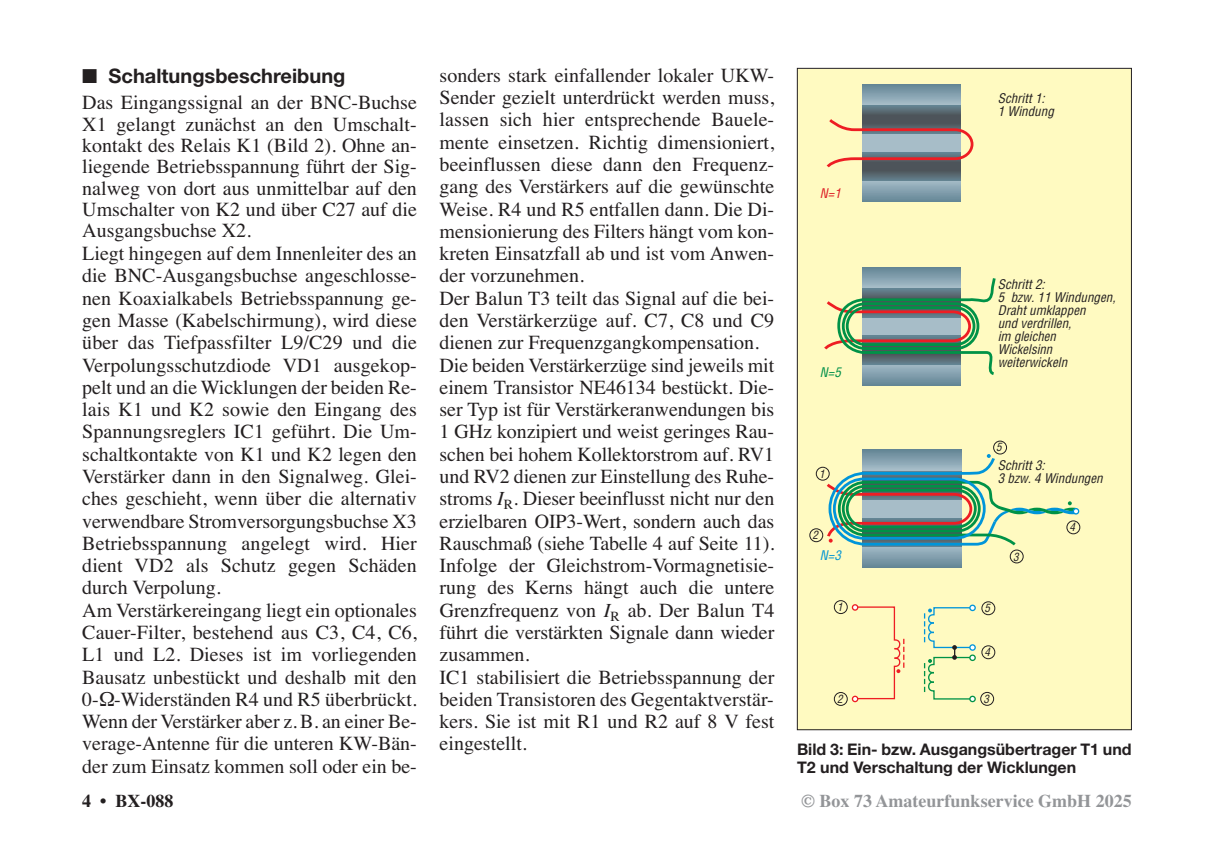
<style>
.page{position:relative;width:1214px;height:862px;background:#fff}
.page>*{position:absolute;margin:0;border:0;box-sizing:border-box;transform-origin:0 0}
.t1{font:20px/22.2px "Times";color:#231f20}
.t2{font:700 20px "Helvetica Neue";color:#231f20}
.t3{font:700 18px "Times";color:#939598}
.t4{font:700 18px "Times";color:#231f20}
.t5{font:700 16px/18px "Helvetica Neue";color:#231f20}
.t6{font:italic condensed 13px/13px "Helvetica";color:#231f20}
.t7{font:italic condensed 13px "Helvetica";color:#00904a}
.t8{font:italic condensed 13px "Helvetica";color:#dd1d25}
.t9{font:italic condensed 13px "Helvetica";color:#0095d4}
.t10{font:italic condensed 11.2px "Helvetica";color:#231f20}
.s1{font-style:italic}
</style>
<div class="page">
<div style="left:797px;top:69px;width:333px;height:660px;background:#fffac1"></div>
<div style="left:862px;top:267px;width:98px;height:118px;background:linear-gradient(to right,#7292a1,#7292a1)"></div>
<svg style="left:862px;top:84px;width:98px;height:118px;background:#83a0ae"></svg>
<svg style="left:862px;top:105px;width:98px;height:12px"></svg>
<svg style="left:862px;top:169px;width:98px;height:12px"></svg>
<svg style="left:862px;top:450px;width:99px;height:117px;background:#7e9caa"></svg>
<svg style="left:826px;top:117px;width:148px;height:52px"></svg>
<svg style="left:824px;top:276px;width:172px;height:101px"></svg>
<div style="left:851px;top:604px;width:7px;height:7px;border:1px solid #ee1d23;border-radius:50%"></div>
<svg style="left:852px;top:605px;width:52px;height:96px"></svg>
<div style="left:851px;top:695px;width:7px;height:7px;border:1px solid #ee1d23;border-radius:50%"></div>
<div style="left:969px;top:695px;width:6px;height:7px;border:1px solid #009247;border-radius:50%"></div>
<svg style="left:923px;top:605px;width:52px;height:96px"></svg>
<div style="left:969px;top:604px;width:6px;height:7px;border:1px solid #0095d9;border-radius:50%"></div>
<svg style="left:824px;top:454px;width:254px;height:93px"></svg>
<div style="left:1072px;top:508px;width:7px;height:6px;border:1px solid #0095d9;border-radius:50%"></div>
<div style="left:981px;top:645px;width:14px;height:14px;border:1px solid #231f20;border-radius:50%"></div>
<div style="left:1066px;top:520px;width:14px;height:14px;border:1px solid #231f20;border-radius:50%"></div>
<div style="left:981px;top:601px;width:14px;height:14px;border:1px solid #231f20;border-radius:50%"></div>
<div style="left:993px;top:441px;width:13px;height:13px;border:1px solid #231f20;border-radius:50%"></div>
<div style="left:980px;top:692px;width:13px;height:13px;border:1px solid #231f20;border-radius:50%"></div>
<div style="left:1009px;top:550px;width:14px;height:13px;border:1px solid #231f20;border-radius:50%"></div>
<div style="left:833px;top:600px;width:14px;height:14px;border:1px solid #231f20;border-radius:50%"></div>
<div style="left:815px;top:467px;width:14px;height:13px;border:1px solid #231f20;border-radius:50%"></div>
<div style="left:833px;top:692px;width:14px;height:14px;border:1px solid #231f20;border-radius:50%"></div>
<div style="left:809px;top:528px;width:14px;height:14px;border:1px solid #231f20;border-radius:50%"></div>
<p class="t2" style="left:82px;top:69px;width:265px">■ Schaltungsbeschreibung</p>
<p class="t1" style="left:82px;top:91px;width:336px">Das Eingangssignal an der BNC-Buchse X1 gelangt zunächst an den Umschalt&shy;kontakt des Relais K1 (Bild 2). Ohne an&shy;liegende Betriebsspannung führt der Sig&shy;nalweg von dort aus unmittelbar auf den Umschalter von K2 und über C27 auf die Ausgangsbuchse X2.<br>Liegt hingegen auf dem Innenleiter des an die BNC-Ausgangsbuchse angeschlosse&shy;nen Koaxialkabels Betriebsspannung ge&shy;gen Masse (Kabelschirmung), wird diese über das Tiefpassfilter L9/C29 und die Verpolungsschutzdiode VD1 ausgekop&shy;pelt und an die Wicklungen der beiden Re&shy;lais K1 und K2 sowie den Eingang des Spannungsreglers IC1 geführt. Die Um&shy;schaltkontakte von K1 und K2 legen den Verstärker dann in den Signalweg. Glei&shy;ches geschieht, wenn über die alternativ verwendbare Stromversorgungsbuchse X3<br>Betriebsspannung angelegt wird. Hier dient VD2 als Schutz gegen Schäden durch Verpolung.<br>Am Verstärkereingang liegt ein optionales Cauer-Filter, bestehend aus C3, C4, C6, L1 und L2. Dieses ist im vorliegenden Bausatz unbestückt und deshalb mit den 0-Ω-Widerständen R4 und R5 überbrückt.<br>Wenn der Verstärker aber z. B. an einer Be&shy;verage-Antenne für die unteren KW-Bän&shy;der zum Einsatz kommen soll oder ein be-</p>
<p class="t1" style="left:439px;top:64px;width:336px">sonders stark einfallender lokaler UKW-Sender gezielt unterdrückt werden muss, lassen sich hier entsprechende Bauele&shy;mente einsetzen. Richtig dimensioniert, beeinflussen diese dann den Frequenz&shy;gang des Verstärkers auf die gewünschte Weise. R4 und R5 entfallen dann. Die Di&shy;mensionierung des Filters hängt vom kon&shy;kreten Einsatzfall ab und ist vom Anwen&shy;der vorzunehmen.<br>Der Balun T3 teilt das Signal auf die bei&shy;den Verstärkerzüge auf. C7, C8 und C9 dienen zur Frequenzgangkompensation.<br>Die beiden Verstärkerzüge sind jeweils mit einem Transistor NE46134 bestückt. Die&shy;ser Typ ist für Verstärkeranwendungen bis 1 GHz konzipiert und weist geringes Rau&shy;schen bei hohem Kollektorstrom auf. RV1 und RV2 dienen zur Einstellung des Ruhe&shy;stroms <span class="s1">I</span><sub>R</sub>. Dieser beeinflusst nicht nur den erzielbaren OIP3-Wert, sondern auch das Rauschmaß (siehe Tabelle 4 auf Seite 11).<br>Infolge der Gleichstrom-Vormagnetisie&shy;rung des Kerns hängt auch die untere Grenzfrequenz von <span class="s1">I</span><sub>R</sub> ab. Der Balun T4 führt die verstärkten Signale dann wieder zusammen.<br>IC1 stabilisiert die Betriebsspannung der beiden Transistoren des Gegentaktverstär&shy;kers. Sie ist mit R1 und R2 auf 8 V fest eingestellt.</p>
<p class="t8" style="left:819px;top:186px;width:22px">N=1</p>
<p class="t7" style="left:819px;top:365px;width:22px">N=5</p>
<p class="t10" style="left:819px;top:467px;width:7px">1</p>
<p class="t10" style="left:812px;top:529px;width:7px">2</p>
<p class="t9" style="left:819px;top:548px;width:22px">N=3</p>
<p class="t10" style="left:837px;top:601px;width:7px">1</p>
<p class="t10" style="left:837px;top:692px;width:7px">2</p>
<p class="t6" style="left:997px;top:92px;width:58px">Schritt 1:<br>1 Windung</p>
<p class="t6" style="left:997px;top:278px;width:119px">Schritt 2:<br>5 bzw. 11 Windungen,<br>Draht umklappen<br>und verdrillen,<br>im gleichen<br>Wickelsinn weiterwickeln</p>
<p class="t10" style="left:995px;top:441px;width:7px">5</p>
<p class="t6" style="left:997px;top:459px;width:106px">Schritt 3:<br>3 bzw. 4 Windungen</p>
<p class="t10" style="left:984px;top:602px;width:7px">5</p>
<p class="t10" style="left:984px;top:646px;width:7px">4</p>
<p class="t10" style="left:983px;top:692px;width:7px">3</p>
<p class="t10" style="left:1012px;top:550px;width:7px">3</p>
<p class="t10" style="left:1069px;top:521px;width:7px">4</p>
<p class="t5" style="left:797px;top:741px;width:336px">Bild 3: Ein- bzw. Ausgangsübertrager T1 und<br>T2 und Verschaltung der Wicklungen</p>
<p class="t4" style="left:82px;top:790px;width:93px">4 • BX-088</p>
<p class="t3" style="left:801px;top:790px;width:331px">© Box 73 Amateurfunkservice GmbH 2025</p>
</div>
